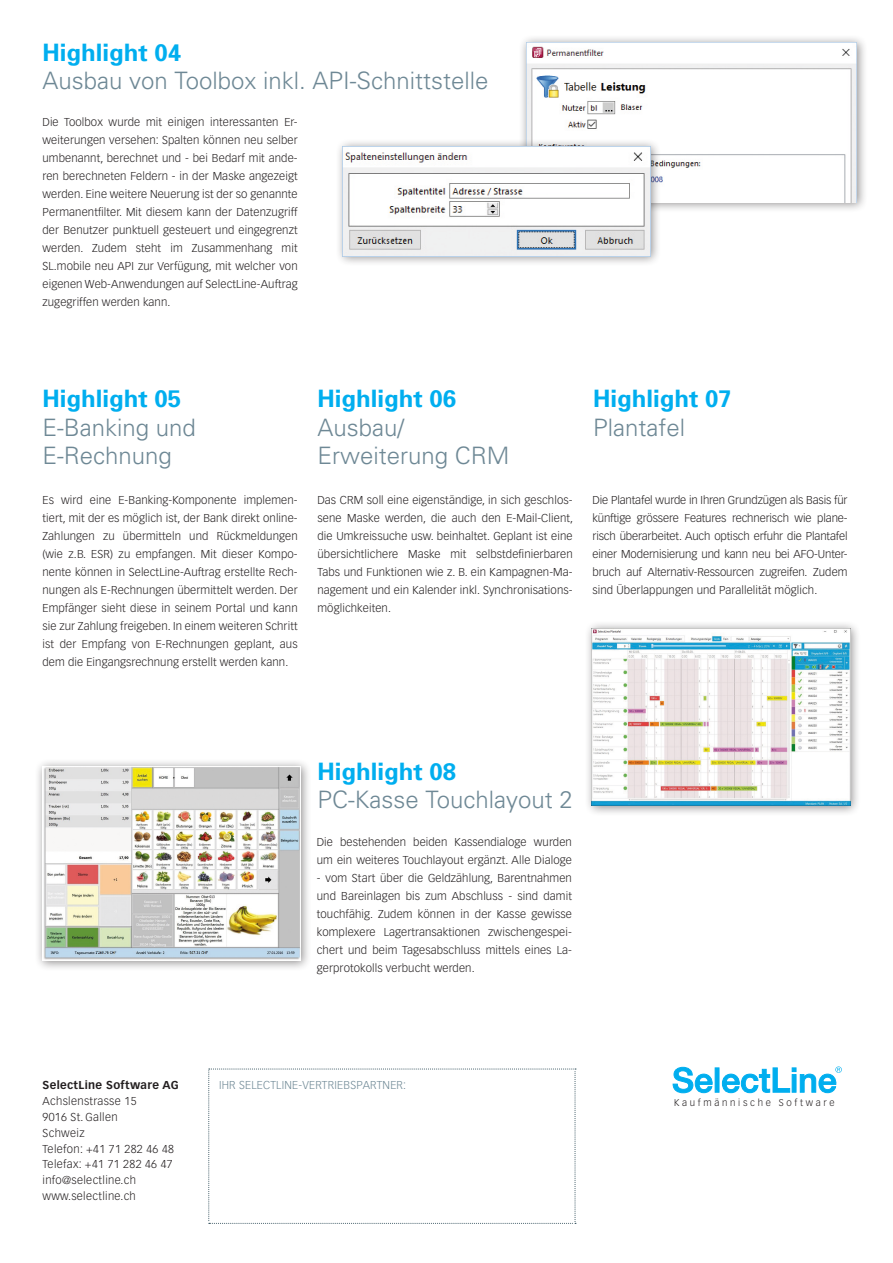
<style>
.page{position:relative;width:893px;height:1263px;background:#fff}
.page>*{position:absolute;margin:0;border:0;box-sizing:border-box;transform-origin:0 0}
.t1{font:300 24px/28.5px "Univers";color:#6e8895}
.t2{font:700 24px "Univers";color:#00aeef}
.t3{font:300 11.25px/18px "Vectora LH";letter-spacing:.01em;color:#231f20;text-align:justify}
.t4{font:300 11.25px/15.8px "Vectora LH";letter-spacing:.03em;color:#231f20}
.t5{font:300 11.25px "Vectora LH";letter-spacing:.02em;color:#6e8895}
.t6{font:700 11.25px "Vectora LH";letter-spacing:.03em;color:#231f20}
.t7{font:300 9.6px "Vectora LH";letter-spacing:.28em;color:#231f20}
</style>
<div class="page">
<svg style="left:208px;top:1068px;width:368px;height:156px"></svg>
<svg style="left:673px;top:1067px;width:40px;height:26px"></svg>
<div style="left:715px;top:1068px;width:4px;height:24px;background:#00aeef;border:1px solid #00aeef"></div>
<svg style="left:722px;top:1066px;width:120px;height:27px"></svg>
<div style="left:519px;top:34px;width:349px;height:179px;background:#231f20;opacity:.5"></div>
<img style="left:526px;top:42px;width:331px;height:160px">
<div style="left:335px;top:139px;width:326px;height:128px;background:#231f20;opacity:.5"></div>
<img style="left:343px;top:147px;width:308px;height:109px">
<div style="left:584px;top:620px;width:277px;height:197px;background:#231f20;opacity:.5"></div>
<img style="left:592px;top:628px;width:258px;height:178px">
<div style="left:35px;top:758px;width:277px;height:213px;background:#231f20;opacity:.5"></div>
<img style="left:43px;top:766px;width:257px;height:194px">
<h1 class="t2" style="left:43px;top:37px;width:140px">Highlight 04</h1>
<h1 class="t1" style="left:43px;top:66px;width:447px">Ausbau von Toolbox inkl. API-Schnittstelle</h1>
<p class="t3" style="left:43px;top:113px;width:257px">Die Toolbox wurde mit einigen interessanten Er&shy;weiterungen versehen: Spalten können neu selber umbenannt, berechnet und - bei Bedarf mit ande&shy;ren berechneten Feldern - in der Maske angezeigt werden. Eine weitere Neuerung ist der so genannte Permanentfilter. Mit diesem kann der Datenzugriff der Benutzer punktuell gesteuert und eingegrenzt werden. Zudem steht im Zusammenhang mit SL.mobile neu API zur Verfügung, mit welcher von eigenen Web-Anwendungen auf SelectLine-Auftrag zugegriffen werden kann.</p>
<h1 class="t2" style="left:43px;top:383px;width:140px">Highlight 05</h1>
<h1 class="t1" style="left:43px;top:412px;width:155px">E-Banking und<br>E-Rechnung</h1>
<h1 class="t2" style="left:317px;top:383px;width:140px">Highlight 06</h1>
<h1 class="t1" style="left:317px;top:412px;width:194px">Ausbau/<br>Erweiterung CRM</h1>
<p class="t3" style="left:43px;top:491px;width:257px">Es wird eine E-Banking-Komponente implemen&shy;tiert, mit der es möglich ist, der Bank direkt online-Zahlungen zu übermitteln und Rückmeldungen (wie z.B. ESR) zu empfangen. Mit dieser Kompo&shy;nente können in SelectLine-Auftrag erstellte Rech&shy;nungen als E-Rechnungen übermittelt werden. Der Empfänger sieht diese in seinem Portal und kann sie zur Zahlung freigeben. In einem weiteren Schritt ist der Empfang von E-Rechnungen geplant, aus dem die Eingangsrechnung erstellt werden kann.</p>
<p class="t3" style="left:317px;top:491px;width:257px">Das CRM soll eine eigenständige, in sich geschlos&shy;sene Maske werden, die auch den E-Mail-Client, die Umkreissuche usw. beinhaltet. Geplant ist eine übersichtlichere Maske mit selbstdefinierbaren Tabs und Funktionen wie z. B. ein Kampagnen-Ma&shy;nagement und ein Kalender inkl. Synchronisations&shy;möglichkeiten.</p>
<h1 class="t2" style="left:593px;top:383px;width:140px">Highlight 07</h1>
<h1 class="t1" style="left:593px;top:412px;width:93px">Plantafel</h1>
<p class="t3" style="left:592px;top:491px;width:257px">Die Plantafel wurde in Ihren Grundzügen als Basis für künftige grössere Features rechnerisch wie plane&shy;risch überarbeitet. Auch optisch erfuhr die Plantafel einer Modernisierung und kann neu bei AFO-Unter&shy;bruch auf Alternativ-Ressourcen zugreifen. Zudem sind Überlappungen und Parallelität möglich.</p>
<h1 class="t2" style="left:317px;top:756px;width:140px">Highlight 08</h1>
<h1 class="t1" style="left:317px;top:785px;width:257px">PC-Kasse Touchlayout 2</h1>
<p class="t3" style="left:317px;top:833px;width:257px">Die bestehenden beiden Kassendialoge wurden um ein weiteres Touchlayout ergänzt. Alle Dialoge</p>
<p class="t3" style="left:317px;top:869px;width:257px">- vom Start über die Geldzählung, Barentnahmen und Bareinlagen bis zum Abschluss - sind damit touchfähig. Zudem können in der Kasse gewisse komplexere Lagertransaktionen zwischengespei&shy;chert und beim Tagesabschluss mittels eines La&shy;gerprotokolls verbucht werden.</p>
<p class="t6" style="left:43px;top:1079px;width:138px">SelectLine Software AG</p>
<p class="t5" style="left:219px;top:1079px;width:189px">IHR SELECTLINE-VERTRIEBSPARTNER:</p>
<p class="t4" style="left:43px;top:1093px;width:133px">Achslenstrasse 15<br>9016 St. Gallen<br>Schweiz<br>Telefon: +41 71 282 46 48<br>Telefax: +41 71 282 46 47 info@selectline.ch www.selectline.ch</p>
<p class="t7" style="left:674px;top:1097px;width:162px">Kaufmännische Software</p>
</div>
